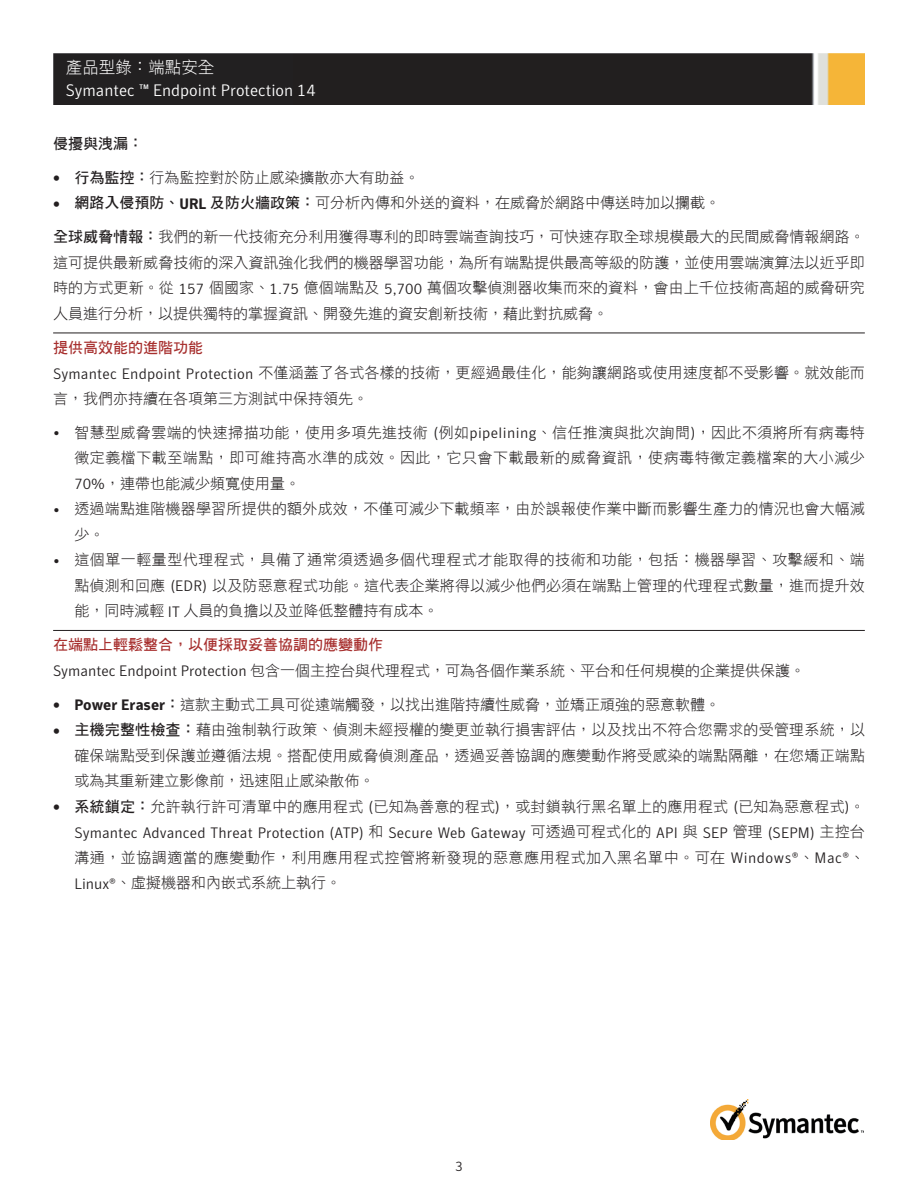
<style>
.page{position:relative;width:918px;height:1188px;background:#fff}
.page>*{position:absolute;margin:0;border:0;box-sizing:border-box;transform-origin:0 0}
.t1{font:300 16.5px "Symantec Sans";color:#fff}
.t2{font:16.5px "DF Hei W3 WIN BF";color:#fff}
.t3{font:15px/25.5px "DF Hei W3 WIN BF";letter-spacing:.01em;color:#231f20;text-align:justify}
.t4{font:300 15px "Symantec Sans";letter-spacing:.01em;color:#231f20}
.t5{font:15px/25.5px "DF Hei W3 WIN BF";letter-spacing:.035em;color:#231f20}
.t6{font:15px "DF Hei W7 WIN BF";color:#a72f2e}
.t7{font:15px "DF Hei W7 WIN BF";color:#231f20}
.t8{font:300 13.5px "Symantec Sans";color:#231f20}
.s1{font-family:"Symantec Sans";font-weight:700}
.s2{font-family:"DF Hei W7 WIN BF"}
.s3{font-family:"Symantec Sans";font-weight:300}
.s4{font-family:"DF Hei W3 WIN BF";font-weight:400}
</style>
<div class="page">
<img style="left:53px;top:53px;width:812px;height:52px">
<img style="left:710px;top:1099px;width:154px;height:41px">
<hr style="left:53px;top:333px;width:812px;height:1px;background:#231f20">
<hr style="left:53px;top:630px;width:812px;height:1px;background:#231f20">
<p class="t2" style="left:66px;top:59px;width:150px">產品型錄：端點安全</p>
<p class="t1" style="left:66px;top:81px;width:251px">Symantec ™ Endpoint Protection 14</p>
<p class="t7" style="left:53px;top:136px;width:92px">侵擾與洩漏：</p>
<p class="t3" style="left:53px;top:164px;width:368px"><span class="s1">•</span> <span class="s2">行為監控：</span>行為監控對於防止感染擴散亦大有助益。</p>
<p class="t3" style="left:53px;top:190px;width:668px"><span class="s1">•</span> <span class="s2">網路入侵預防、</span><span class="s1">URL</span> <span class="s2">及防火牆政策：</span>可分析內傳和外送的資料，在威脅於網路中傳送時加以攔截。</p>
<p class="t3" style="left:53px;top:224px;width:813px"><span class="s2">全球威脅情報：</span>我們的新一代技術充分利用獲得專利的即時雲端查詢技巧，可快速存取全球規模最大的民間威脅情報網路。這可提供最新威脅技術的深入資訊強化我們的機器學習功能，為所有端點提供最高等級的防護，並使用雲端演算法以近乎即時的方式更新。從 <span class="s3">157</span> 個國家、<span class="s3">1.75</span> 億個端點及 <span class="s3">5,700</span> 萬個攻擊偵測器收集而來的資料，會由上千位技術高超的威脅研究人員進行分析，以提供獨特的掌握資訊、開發先進的資安創新技術，藉此對抗威脅。</p>
<p class="t6" style="left:53px;top:340px;width:152px">提供高效能的進階功能</p>
<p class="t3" style="left:53px;top:360px;width:813px"><span class="s3">Symantec Endpoint Protection</span> 不僅涵蓋了各式各樣的技術，更經過最佳化，能夠讓網路或使用速度都不受影響。就效能而言，我們亦持續在各項第三方測試中保持領先。</p>
<p class="t3" style="left:74px;top:419px;width:792px;text-indent:-21px"><span class="s3">•</span> 智慧型威脅雲端的快速掃描功能，使用多項先進技術 <span class="s3">(</span>例如<span class="s3">pipelining</span>、信任推演與批次詢問<span class="s3">)</span>，因此不須將所有病毒特徵定義檔下載至端點，即可維持高水準的成效。因此，它只會下載最新的威脅資訊，使病毒特徵定義檔案的大小減少<span class="s3">70%</span>，連帶也能減少頻寬使用量。</p>
<p class="t3" style="left:74px;top:496px;width:792px;text-indent:-21px"><span class="s3">•</span> 透過端點進階機器學習所提供的額外成效，不僅可減少下載頻率，由於誤報使作業中斷而影響生產力的情況也會大幅減少。</p>
<p class="t3" style="left:74px;top:547px;width:792px;text-indent:-21px"><span class="s3">•</span> 這個單一輕量型代理程式，具備了通常須透過多個代理程式才能取得的技術和功能，包括：機器學習、攻擊緩和、端點偵測和回應 <span class="s3">(EDR)</span> 以及防惡意程式功能。這代表企業將得以減少他們必須在端點上管理的代理程式數量，進而提升效能，同時減輕 <span class="s3">IT</span> 人員的負擔以及並降低整體持有成本。</p>
<p class="t6" style="left:53px;top:637px;width:332px">在端點上輕鬆整合，以便採取妥善協調的應變動作</p>
<p class="t3" style="left:53px;top:657px;width:754px"><span class="s3">Symantec Endpoint Protection</span> 包含一個主控台與代理程式，可為各個作業系統、平台和任何規模的企業提供保護。</p>
<p class="t3" style="left:53px;top:691px;width:669px"><span class="s1">• Power Eraser</span><span class="s2">：</span>這款主動式工具可從遠端觸發，以找出進階持續性威脅，並矯正頑強的惡意軟體。</p>
<p class="t3" style="left:74px;top:717px;width:792px;text-indent:-21px"><span class="s1">•</span> <span class="s2">主機完整性檢查：</span>藉由強制執行政策、偵測未經授權的變更並執行損害評估，以及找出不符合您需求的受管理系統，以確保端點受到保護並遵循法規。搭配使用威脅偵測產品，透過妥善協調的應變動作將受感染的端點隔離，在您矯正端點或為其重新建立影像前，迅速阻止感染散佈。</p>
<p class="t3" style="left:53px;top:793px;width:813px"><span class="s1">•</span> <span class="s2">系統鎖定：</span>允許執行許可清單中的應用程式 <span class="s3">(</span>已知為善意的程式<span class="s3">)</span>，或封鎖執行黑名單上的應用程式 <span class="s3">(</span>已知為惡意程式<span class="s3">)</span>。</p>
<p class="t4" style="left:74px;top:824px;width:792px">Symantec Advanced Threat Protection (ATP) <span class="s4">和</span> Secure Web Gateway <span class="s4">可透過可程式化的</span> API <span class="s4">與</span> SEP <span class="s4">管理</span> (SEPM) <span class="s4">主控台</span></p>
<p class="t5" style="left:74px;top:844px;width:792px">溝通，並協調適當的應變動作，利用應用程式控管將新發現的惡意應用程式加入黑名單中。可在 <span class="s3">Windows®</span>、<span class="s3">Mac®</span>、<br><span class="s3">Linux®</span>、虛擬機器和內嵌式系統上執行。</p>
<p class="t8" style="left:455px;top:1159px;width:9px">3</p>
</div>
